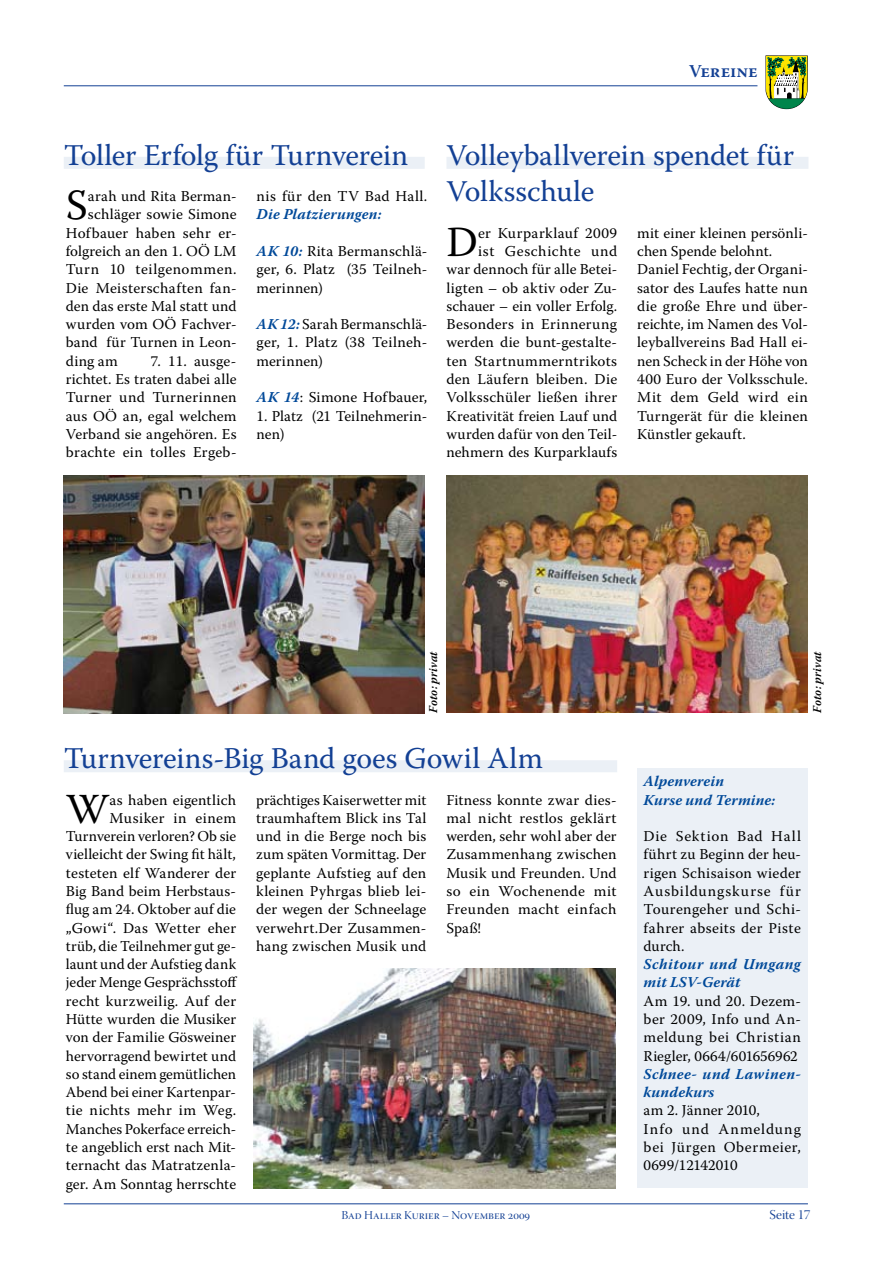
<style>
.page{position:relative;width:893px;height:1263px;background:#fff}
.page>*{position:absolute;margin:0;border:0;box-sizing:border-box;transform-origin:0 0}
.t1{font:42.75px "Warnock Pro";color:#000}
.t2{font:30px/36.6px "Warnock Pro";letter-spacing:-.005em;color:#134094}
.t3{font:600 18px "Warnock Pro";color:#134094}
.t4{font:15px/18.3px "Warnock Pro";letter-spacing:.01em;color:#000;text-align:justify}
.t5{font:italic 700 15px/18.3px "Warnock Pro";letter-spacing:.015em;color:#004999}
.t6{font:15px/18.3px "Warnock Pro";letter-spacing:.035em;color:#000}
.t7{font:15px "Warnock Pro";letter-spacing:.03em;color:#000}
.t8{font:13.5px "Warnock Pro Disp";color:#134094}
.t9{font:12px "Warnock Pro Disp";color:#134094}
.t10{font:italic 600 12px "Warnock Pro";letter-spacing:.005em;color:#000}
.s1{font-weight:700;font-style:italic;color:#004999}
</style>
<div class="page">
<hr style="left:64px;top:85px;width:693px;height:1px;background:#134094">
<svg style="left:765px;top:55px;width:43px;height:54px"></svg>
<hr style="left:64px;top:1203px;width:744px;height:1px;background:#134094">
<div style="left:64px;top:157px;width:361px;height:12px;background:#ebf0f6"></div>
<div style="left:64px;top:760px;width:553px;height:12px;background:#ebf0f6"></div>
<img style="left:63px;top:475px;width:362px;height:238px">
<div style="left:446px;top:157px;width:362px;height:12px;background:#ebf0f6"></div>
<img style="left:446px;top:476px;width:362px;height:237px">
<img style="left:254px;top:968px;width:361px;height:220px">
<div style="left:637px;top:768px;width:170px;height:420px;background:#ebf0f6"></div>
<p class="t3" style="left:689px;top:60px;width:70px">Vereine</p>
<h2 class="t2" style="left:64px;top:136px;width:346px">Toller Erfolg für Turnverein</h2>
<h1 class="t1" style="left:66px;top:180px;width:23px">S</h1>
<p class="t4" style="left:88px;top:187px;width:150px">arah und Rita Berman-</p>
<p class="t4" style="left:88px;top:205px;width:150px">schläger sowie Simone</p>
<p class="t4" style="left:66px;top:223px;width:172px">Hofbauer haben sehr er-</p>
<p class="t4" style="left:66px;top:242px;width:172px">folgreich an den 1. OÖ LM</p>
<p class="t7" style="left:66px;top:260px;width:172px">Turn 10 teilgenommen.</p>
<p class="t4" style="left:66px;top:278px;width:172px">Die Meisterschaften fan-</p>
<p class="t4" style="left:66px;top:296px;width:172px">den das erste Mal statt und</p>
<p class="t4" style="left:66px;top:315px;width:172px">wurden vom OÖ Fachver-</p>
<p class="t4" style="left:66px;top:333px;width:172px">band für Turnen in Leon-</p>
<p class="t4" style="left:66px;top:351px;width:53px">ding am</p>
<p class="t4" style="left:66px;top:351px;width:172px;text-indent:85px">7. 11. ausge&shy;richtet. Es traten dabei alle Turner und Turnerinnen aus OÖ an, egal welchem Verband sie angehören. Es brachte ein tolles Ergeb-</p>
<p class="t6" style="left:257px;top:187px;width:172px">nis für den TV Bad Hall.</p>
<p class="t5" style="left:257px;top:205px;width:126px">Die Platzierungen:</p>
<p class="t4" style="left:257px;top:242px;width:172px"><span class="s1">AK 10:</span> Rita Bermanschlä&shy;ger, 6. Platz (35 Teilneh&shy;merinnen)</p>
<p class="t4" style="left:257px;top:315px;width:172px"><span class="s1">AK 12:</span> Sarah Bermanschlä&shy;ger, 1. Platz (38 Teilneh&shy;merinnen)</p>
<p class="t4" style="left:257px;top:388px;width:172px"><span class="s1">AK 14</span>: Simone Hofbauer,</p>
<p class="t4" style="left:257px;top:406px;width:172px">1. Platz (21 Teilnehmerin&shy;nen)</p>
<h2 class="t2" style="left:446px;top:136px;width:349px">Volleyballverein spendet für<br>Volksschule</h2>
<p class="t4" style="left:446px;top:223px;width:172px;text-align:right">er Kurparklauf 2009<br>ist Geschichte und<br>war dennoch für alle Betei&shy;ligten – ob aktiv oder Zu&shy;schauer – ein voller Erfolg.<br>Besonders in Erinnerung werden die bunt-gestalte&shy;ten Startnummerntrikots den Läufern bleiben. Die<br>Volksschüler ließen ihrer<br>Kreativität freien Lauf und wurden dafür von den Teil&shy;nehmern des Kurparklaufs</p>
<p class="t4" style="left:637px;top:223px;width:172px;text-align:left">mit einer kleinen persönli&shy;chen Spende belohnt.<br>Daniel Fechtig, der Organi&shy;sator des Laufes hatte nun die große Ehre und über&shy;reichte, im Namen des Vol&shy;leyballvereins Bad Hall ei&shy;nen Scheck in der Höhe von<br>400 Euro der Volksschule.<br>Mit dem Geld wird ein<br>Turngerät für die kleinen<br>Künstler gekauft.</p>
<h1 class="t1" style="left:446px;top:216px;width:33px">D</h1>
<p class="t10" style="left:426px;top:713px;width:63px;rotate:-90deg">Foto: privat</p>
<p class="t10" style="left:810px;top:713px;width:63px;rotate:-90deg">Foto: privat</p>
<h2 class="t2" style="left:64px;top:739px;width:481px">Turnvereins-Big Band goes Gowil Alm</h2>
<p class="t4" style="left:66px;top:790px;width:173px;text-align:right">as haben eigentlich<br>Musiker in einem<br>Turnverein verloren? Ob sie vielleicht der Swing fit hält, testeten elf Wanderer der<br>Big Band beim Herbstaus&shy;flug am 24. Oktober auf die „Gowi“. Das Wetter eher trüb, die Teilnehmer gut ge&shy;launt und der Aufstieg dank jeder Menge Gesprächsstoff recht kurzweilig. Auf der<br>Hütte wurden die Musiker von der Familie Gösweiner hervorragend bewirtet und so stand einem gemütlichen<br>Abend bei einer Kartenpar&shy;tie nichts mehr im Weg.<br>Manches Pokerface erreich&shy;te angeblich erst nach Mit&shy;ternacht das Matratzenla&shy;ger. Am Sonntag herrschte</p>
<p class="t4" style="left:256px;top:790px;width:172px">prächtiges Kaiserwetter mit traumhaftem Blick ins Tal und in die Berge noch bis zum späten Vormittag. Der geplante Aufstieg auf den kleinen Pyhrgas blieb lei&shy;der wegen der Schneelage verwehrt.Der Zusammen&shy;hang zwischen Musik und</p>
<p class="t4" style="left:446px;top:790px;width:172px">Fitness konnte zwar dies&shy;mal nicht restlos geklärt werden, sehr wohl aber der Zusammenhang zwischen Musik und Freunden. Und so ein Wochenende mit Freunden macht einfach Spaß!</p>
<h1 class="t1" style="left:66px;top:783px;width:45px">W</h1>
<p class="t9" style="left:342px;top:1208px;width:190px">Bad Haller Kurier – November 2009</p>
<p class="t5" style="left:644px;top:772px;width:133px">Alpenverein<br>Kurse und Termine:</p>
<p class="t4" style="left:644px;top:827px;width:159px">Die Sektion Bad Hall führt zu Beginn der heu&shy;rigen Schisaison wieder Ausbildungskurse für Tourengeher und Schi&shy;fahrer abseits der Piste durch.</p>
<p class="t5" style="left:644px;top:955px;width:159px">Schitour und Umgang mit LSV-Gerät</p>
<p class="t4" style="left:644px;top:991px;width:159px">Am 19. und 20. Dezem&shy;ber 2009, Info und An&shy;meldung bei Christian Riegler, 0664/601656962</p>
<p class="t5" style="left:644px;top:1064px;width:159px">Schnee- und Lawinen&shy;kundekurs</p>
<p class="t6" style="left:644px;top:1101px;width:159px">am 2. Jänner 2010,<br>Info und Anmeldung bei Jürgen Obermeier,<br>0699/12142010</p>
<p class="t8" style="left:769px;top:1207px;width:43px">Seite 17</p>
</div>
